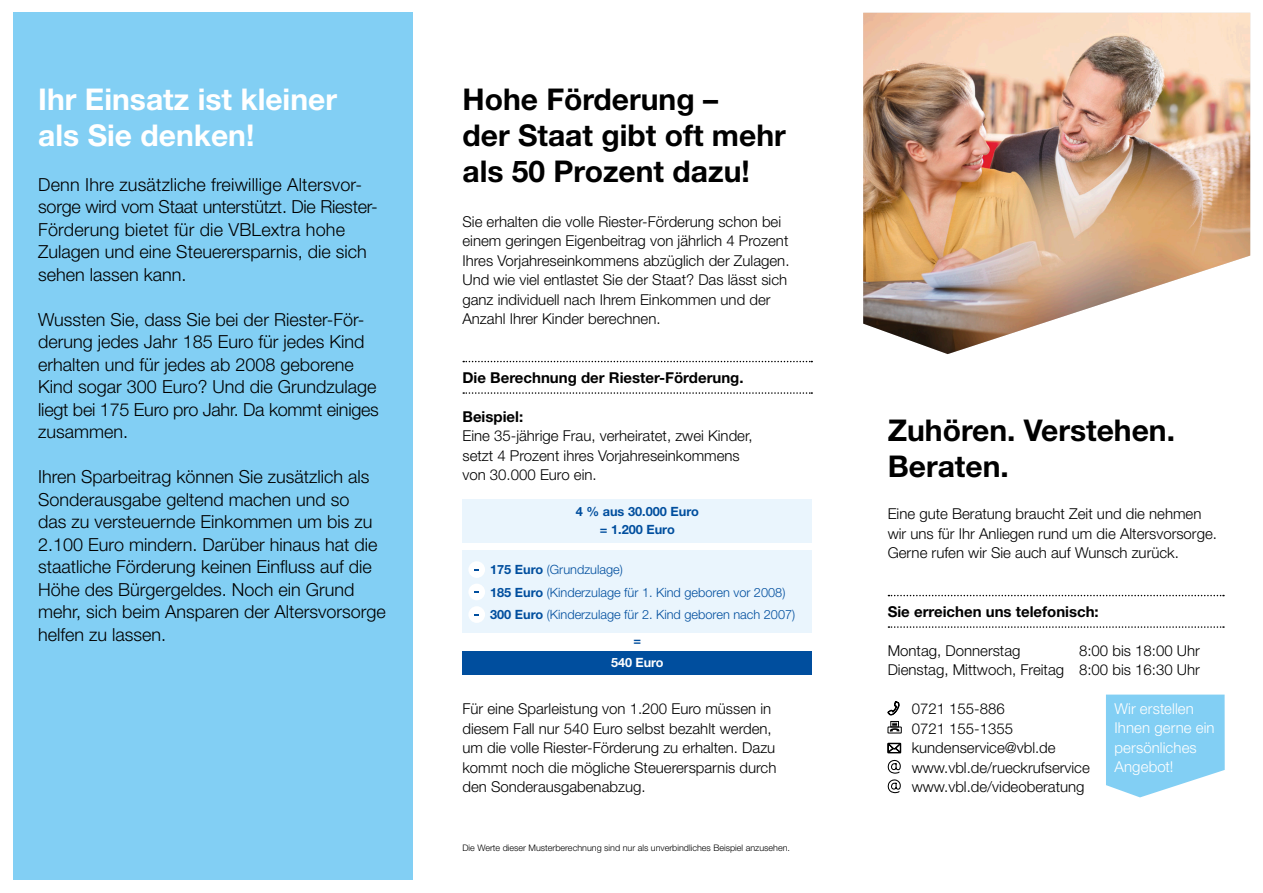
<style>
.page{position:relative;width:1263px;height:893px;background:#fff}
.page>*{position:absolute;margin:0;border:0;box-sizing:border-box;transform-origin:0 0}
.Head{font:700 30px/36px "Helvetica Neue LT Pro";color:#000}
.Head-2{font:700 30px "Helvetica Neue LT Pro";color:#fff}
.copy{font:300 18px/22.5px "Helvetica Neue LT Pro";color:#000}
.copy-2{font:300 15px/19.5px "Helvetica Neue LT Pro";color:#000}
.Subhead{font:700 15px "Helvetica Neue LT Pro";color:#000}
.Fließtext{font:300 15px/19.5px "Helvetica Neue LT Pro";letter-spacing:.005em;color:#fff}
.Einlesetext{font:300 12.75px "Helvetica Neue LT Pro";color:#004e9e}
.Einlesetext-2{font:700 12.75px "Helvetica Neue LT Pro";color:#004e9e}
.Einlesetext-3{font:700 12.75px "Helvetica Neue LT Pro";color:#fff}
.head_-_kleiner{font:300 9px "Helvetica Neue LT Pro";color:#000}
.s1{font-weight:700;color:#fff}
.s2{font-weight:700}
</style>
<div class="page">
<svg style="left:463px;top:392px;width:349px;height:2px"></svg>
<svg style="left:463px;top:361px;width:349px;height:1px"></svg>
<div style="left:13px;top:13px;width:399px;height:867px;background:#82cff4"></div>
<svg style="left:888px;top:626px;width:336px;height:2px"></svg>
<svg style="left:888px;top:595px;width:336px;height:1px"></svg>
<svg style="left:1106px;top:695px;width:119px;height:102px;background:#8fd4f5"></svg>
<img style="left:863px;top:13px;width:387px;height:341px">
<svg style="left:887px;top:701px;width:14px;height:93px"></svg>
<div style="left:462px;top:500px;width:350px;height:43px;background:#eaf5fd"></div>
<div style="left:462px;top:651px;width:350px;height:23px;background:#004e9e"></div>
<div style="left:462px;top:550px;width:350px;height:82px;background:#eaf5fd"></div>
<div style="left:468px;top:561px;width:17px;height:17px;background:#fff;border-radius:50%"></div>
<div style="left:468px;top:584px;width:17px;height:16px;background:#fff;border-radius:50%"></div>
<div style="left:468px;top:606px;width:17px;height:17px;background:#fff;border-radius:50%"></div>
<p class="Head-2" style="left:38px;top:80px;width:300px">Ihr Einsatz ist kleiner</p>
<p class="Head-2" style="left:38px;top:116px;width:218px">als Sie denken!</p>
<p class="copy" style="left:38px;top:172px;width:341px">Denn Ihre zusätzliche freiwillige Altersvor&shy;sorge wird vom Staat unterstützt. Die Riester-Förderung bietet für die VBLextra hohe Zulagen und eine Steuerersparnis, die sich sehen lassen kann.</p>
<p class="copy" style="left:38px;top:307px;width:342px">Wussten Sie, dass Sie bei der Riester-För&shy;derung jedes Jahr 185 Euro für jedes Kind erhalten und für jedes ab 2008 geborene Kind sogar 300 Euro? Und die Grundzulage liegt bei 175 Euro pro Jahr. Da kommt einiges zusammen.</p>
<p class="copy" style="left:38px;top:465px;width:333px">Ihren Sparbeitrag können Sie zusätzlich als<br>Sonderausgabe geltend machen und so</p>
<p class="copy" style="left:38px;top:510px;width:349px">das zu versteuernde Einkommen um bis zu 2.100 Euro mindern. Darüber hinaus hat die staatliche Förderung keinen Einfluss auf die Höhe des Bürgergeldes. Noch ein Grund mehr, sich beim Ansparen der Altersvorsorge helfen zu lassen.</p>
<p class="Head" style="left:462px;top:80px;width:257px">Hohe Förderung –</p>
<p class="Head" style="left:462px;top:116px;width:325px">der Staat gibt oft mehr als 50 Prozent dazu!</p>
<p class="copy-2" style="left:462px;top:211px;width:329px">Sie erhalten die volle Riester-Förderung schon bei einem geringen Eigenbeitrag von jährlich 4 Prozent Ihres Vorjahreseinkommens abzüglich der Zulagen.<br>Und wie viel entlastet Sie der Staat? Das lässt sich ganz individuell nach Ihrem Einkommen und der Anzahl Ihrer Kinder berechnen.</p>
<p class="Subhead" style="left:462px;top:368px;width:283px">Die Berechnung der Riester-Förderung.</p>
<p class="Subhead" style="left:462px;top:407px;width:62px">Beispiel:</p>
<p class="copy-2" style="left:462px;top:426px;width:292px">Eine 35-jährige Frau, verheiratet, zwei Kinder, setzt 4 Prozent ihres Vorjahreseinkommens von 30.000 Euro ein.<span class="s1">i</span></p>
<p class="Einlesetext-2" style="left:576px;top:503px;width:125px">4 % aus 30.000 Euro</p>
<p class="Einlesetext-2" style="left:600px;top:521px;width:76px">= 1.200 Euro</p>
<p class="Einlesetext" style="left:490px;top:562px;width:134px"><span class="s2">175 Euro</span> (Grundzulage)</p>
<p class="Einlesetext" style="left:490px;top:584px;width:297px"><span class="s2">185 Euro</span> (Kinderzulage für 1. Kind geboren vor 2008)</p>
<p class="Einlesetext" style="left:490px;top:607px;width:307px"><span class="s2">300 Euro</span> (Kinderzulage für 2. Kind geboren nach 2007)</p>
<p class="Einlesetext-2" style="left:633px;top:632px;width:9px">=</p>
<p class="Einlesetext-3" style="left:611px;top:655px;width:54px">540 Euro</p>
<p class="copy-2" style="left:462px;top:699px;width:315px">Für eine Sparleistung von 1.200 Euro müssen in diesem Fall nur 540 Euro selbst bezahlt werden, um die volle Riester-Förderung zu erhalten. Dazu kommt noch die mögliche Steuerersparnis durch</p>
<p class="copy-2" style="left:462px;top:777px;width:185px">den Sonderausgabenabzug.</p>
<p class="head_-_kleiner" style="left:462px;top:842px;width:329px">Die Werte dieser Musterberechnung sind nur als unverbindliches Beispiel anzusehen.</p>
<p class="Head" style="left:888px;top:411px;width:289px">Zuhören. Verstehen.</p>
<p class="Head" style="left:888px;top:447px;width:123px">Beraten.</p>
<p class="copy-2" style="left:888px;top:504px;width:331px">Eine gute Beratung braucht Zeit und die nehmen wir uns für Ihr Anliegen rund um die Altersvorsorge.<br>Gerne rufen wir Sie auch auf Wunsch zurück.</p>
<p class="Subhead" style="left:888px;top:602px;width:213px">Sie erreichen uns telefonisch:</p>
<p class="copy-2" style="left:888px;top:640px;width:134px">Montag, Donnerstag</p>
<p class="copy-2" style="left:1079px;top:640px;width:122px">8:00 bis 18:00 Uhr</p>
<p class="copy-2" style="left:888px;top:660px;width:314px">Dienstag, Mittwoch, Freitag 8:00 bis 16:30 Uhr</p>
<p class="copy-2" style="left:912px;top:699px;width:95px">0721 155-886</p>
<p class="copy-2" style="left:912px;top:718px;width:103px">0721 155-1355</p>
<p class="copy-2" style="left:912px;top:738px;width:145px">kundenservice@vbl.de</p>
<p class="copy-2" style="left:912px;top:757px;width:180px">www.vbl.de/rueckrufservice</p>
<p class="copy-2" style="left:912px;top:777px;width:174px">www.vbl.de/videoberatung</p>
<p class="Fließtext" style="left:1114px;top:698px;width:102px">Wir erstellen<br>Ihnen gerne ein persönliches<br>Angebot!</p>
</div>
